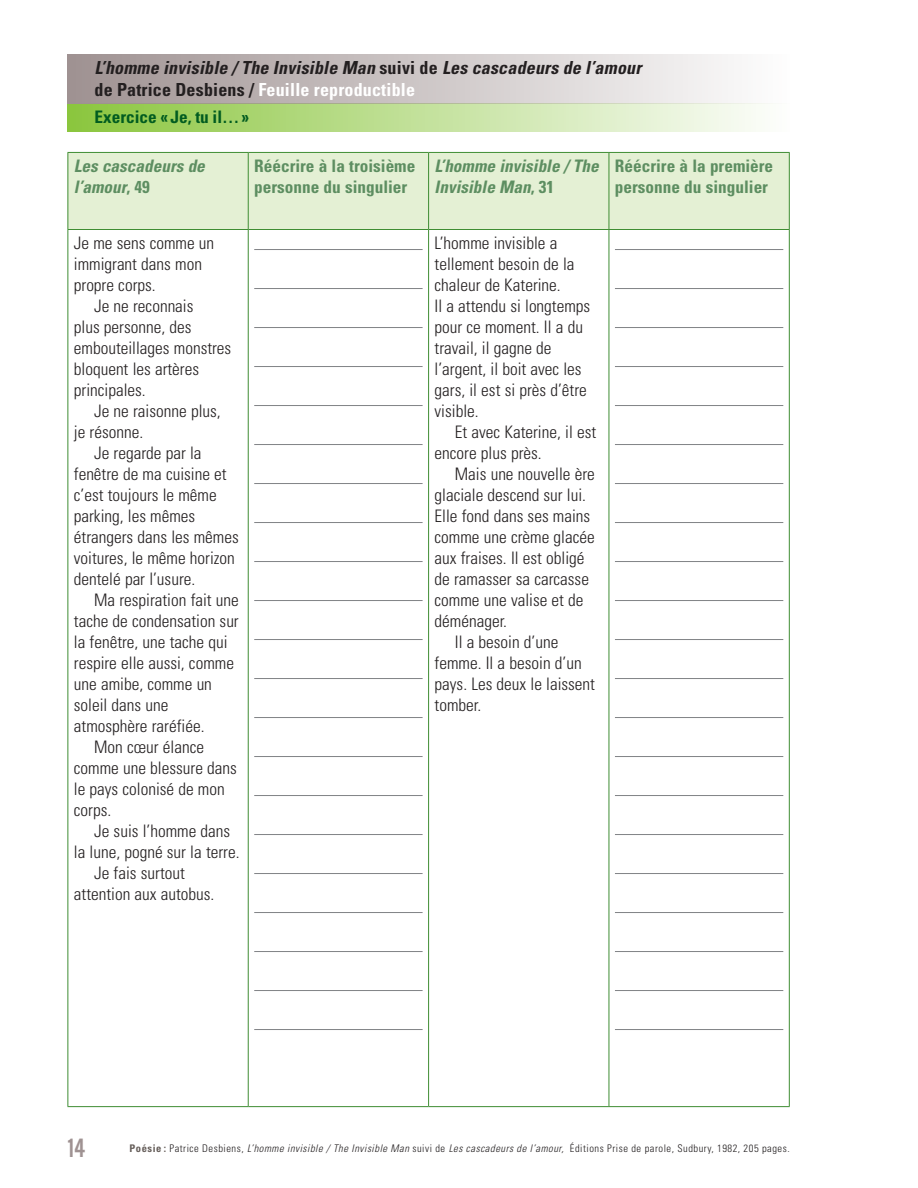
<style>
.page{position:relative;width:918px;height:1188px;background:#fff}
.page>*{position:absolute;margin:0;border:0;box-sizing:border-box;transform-origin:0 0}
.t1{font:21px "Oswald";color:#9f9292}
.t2{font:italic 700 condensed 18px/21.8px "Univers";color:#231f20}
.t3{font:300 condensed 17.25px/21px "Univers";color:#231f20}
.t4{font:700 condensed 17.25px/21px "Univers";color:#5d8e61}
.t5{font:italic 700 condensed 17.25px/21px "Univers";color:#5d8e61}
.t6{font:700 condensed 17.25px "Univers";color:#015c20}
.t7{font:300 condensed 10.5px "Univers";letter-spacing:.05em;color:#231f20}
.s1{font-style:normal}
.s2{font-style:normal;color:#fff}
.s3{font-weight:700;color:#645c58}
.s4{font-style:italic}
</style>
<div class="page">
<div style="left:68px;top:104px;width:722px;height:28px;background:linear-gradient(to right,#8bc63d,#fdfefd)"></div>
<div style="left:68px;top:54px;width:722px;height:50px;background:linear-gradient(to right,#9f9191,#fefefe)"></div>
<div style="left:69px;top:153px;width:720px;height:76px;background:#e4f0d4"></div>
<hr style="left:68px;top:152px;width:180px;height:1px;background:#3f8d33">
<hr style="left:68px;top:153px;width:1px;height:76px;background:#3f8d33">
<hr style="left:248px;top:152px;width:181px;height:1px;background:#3f8d33">
<hr style="left:248px;top:153px;width:1px;height:76px;background:#3f8d33">
<hr style="left:429px;top:152px;width:180px;height:1px;background:#3f8d33">
<hr style="left:428px;top:153px;width:1px;height:76px;background:#3f8d33">
<hr style="left:609px;top:152px;width:181px;height:1px;background:#3f8d33">
<hr style="left:609px;top:153px;width:1px;height:76px;background:#3f8d33">
<hr style="left:789px;top:153px;width:1px;height:76px;background:#3f8d33">
<hr style="left:68px;top:229px;width:180px;height:1px;background:#3f8d33">
<hr style="left:68px;top:230px;width:1px;height:876px;background:#3f8d33">
<hr style="left:248px;top:229px;width:181px;height:1px;background:#3f8d33">
<hr style="left:248px;top:230px;width:1px;height:876px;background:#3f8d33">
<hr style="left:429px;top:229px;width:180px;height:1px;background:#3f8d33">
<hr style="left:428px;top:230px;width:1px;height:876px;background:#3f8d33">
<hr style="left:609px;top:229px;width:181px;height:1px;background:#3f8d33">
<hr style="left:609px;top:230px;width:1px;height:876px;background:#3f8d33">
<hr style="left:789px;top:230px;width:1px;height:876px;background:#3f8d33">
<hr style="left:68px;top:1106px;width:180px;height:1px;background:#3f8d33">
<hr style="left:248px;top:1106px;width:181px;height:1px;background:#3f8d33">
<hr style="left:429px;top:1106px;width:180px;height:1px;background:#3f8d33">
<hr style="left:609px;top:1106px;width:181px;height:1px;background:#3f8d33">
<hr style="left:254px;top:249px;width:169px;height:1px;background:#808285">
<hr style="left:254px;top:288px;width:169px;height:1px;background:#808285">
<hr style="left:254px;top:327px;width:169px;height:1px;background:#808285">
<hr style="left:254px;top:366px;width:169px;height:1px;background:#808285">
<hr style="left:254px;top:405px;width:169px;height:1px;background:#808285">
<hr style="left:254px;top:444px;width:169px;height:1px;background:#808285">
<hr style="left:254px;top:483px;width:169px;height:1px;background:#808285">
<hr style="left:254px;top:522px;width:169px;height:1px;background:#808285">
<hr style="left:254px;top:561px;width:169px;height:1px;background:#808285">
<hr style="left:254px;top:600px;width:169px;height:1px;background:#808285">
<hr style="left:254px;top:639px;width:169px;height:1px;background:#808285">
<hr style="left:254px;top:678px;width:169px;height:1px;background:#808285">
<hr style="left:254px;top:717px;width:169px;height:1px;background:#808285">
<hr style="left:254px;top:756px;width:169px;height:1px;background:#808285">
<hr style="left:254px;top:795px;width:169px;height:1px;background:#808285">
<hr style="left:254px;top:834px;width:169px;height:1px;background:#808285">
<hr style="left:254px;top:873px;width:169px;height:1px;background:#808285">
<hr style="left:254px;top:912px;width:169px;height:1px;background:#808285">
<hr style="left:254px;top:951px;width:169px;height:1px;background:#808285">
<hr style="left:254px;top:990px;width:169px;height:1px;background:#808285">
<hr style="left:254px;top:1029px;width:169px;height:1px;background:#808285">
<hr style="left:615px;top:249px;width:168px;height:1px;background:#808285">
<hr style="left:615px;top:288px;width:168px;height:1px;background:#808285">
<hr style="left:615px;top:327px;width:168px;height:1px;background:#808285">
<hr style="left:615px;top:366px;width:168px;height:1px;background:#808285">
<hr style="left:615px;top:405px;width:168px;height:1px;background:#808285">
<hr style="left:615px;top:444px;width:168px;height:1px;background:#808285">
<hr style="left:615px;top:483px;width:168px;height:1px;background:#808285">
<hr style="left:615px;top:522px;width:168px;height:1px;background:#808285">
<hr style="left:615px;top:561px;width:168px;height:1px;background:#808285">
<hr style="left:615px;top:600px;width:168px;height:1px;background:#808285">
<hr style="left:615px;top:639px;width:168px;height:1px;background:#808285">
<hr style="left:615px;top:678px;width:168px;height:1px;background:#808285">
<hr style="left:615px;top:717px;width:168px;height:1px;background:#808285">
<hr style="left:615px;top:756px;width:168px;height:1px;background:#808285">
<hr style="left:615px;top:795px;width:168px;height:1px;background:#808285">
<hr style="left:615px;top:834px;width:168px;height:1px;background:#808285">
<hr style="left:615px;top:873px;width:168px;height:1px;background:#808285">
<hr style="left:615px;top:912px;width:168px;height:1px;background:#808285">
<hr style="left:615px;top:951px;width:168px;height:1px;background:#808285">
<hr style="left:615px;top:990px;width:168px;height:1px;background:#808285">
<hr style="left:615px;top:1029px;width:168px;height:1px;background:#808285">
<p class="t2" style="left:94px;top:57px;width:553px">L’homme invisible / The Invisible Man <span class="s1">s u i v i d e</span> Les cascadeurs de l’amour <span class="s1">de Patrice Desbiens /</span> <span class="s2">Feuille reproductible</span></p>
<p class="t6" style="left:94px;top:107px;width:156px">Exercice «Je, tu il…»</p>
<p class="t5" style="left:74px;top:155px;width:137px">Les cascadeurs de l’amour<span class="s1">, 4 9</span></p>
<p class="t4" style="left:254px;top:155px;width:163px">Réécrire à la troisième personne du singulier</p>
<p class="t5" style="left:435px;top:155px;width:170px">L’homme invisible / The<br>Invisible Man<span class="s1">, 3 1</span></p>
<p class="t4" style="left:615px;top:155px;width:160px">Réécrire à la première personne du singulier</p>
<p class="t3" style="left:74px;top:233px;width:142px">Je me sens comme un immigrant dans mon propre corps.</p>
<p class="t3" style="left:74px;top:296px;width:159px;text-indent:20px">Je ne reconnais<br>plus personne, des embouteillages monstres bloquent les artères principales.</p>
<p class="t3" style="left:74px;top:401px;width:148px;text-indent:20px">Je ne raisonne plus, je résonne.</p>
<p class="t3" style="left:74px;top:443px;width:166px;text-indent:20px">Je regarde par la fenêtre de ma cuisine et c’est toujours le même parking, les mêmes étrangers dans les mêmes voitures, le même horizon dentelé par l’usure.</p>
<p class="t3" style="left:94px;top:589px;width:146px">Ma respiration fait une</p>
<p class="t3" style="left:74px;top:610px;width:166px">tache de condensation sur</p>
<p class="t3" style="left:74px;top:631px;width:155px">la fenêtre, une tache qui</p>
<p class="t3" style="left:74px;top:652px;width:162px">respire elle aussi, comme</p>
<p class="t3" style="left:74px;top:673px;width:140px">une amibe, comme un</p>
<p class="t3" style="left:74px;top:694px;width:96px">soleil dans une</p>
<p class="t3" style="left:74px;top:715px;width:132px">atmosphère raréfiée.</p>
<p class="t3" style="left:94px;top:736px;width:111px">Mon cœur élance</p>
<p class="t3" style="left:74px;top:757px;width:165px">comme une blessure dans</p>
<p class="t3" style="left:74px;top:778px;width:152px">le pays colonisé de mon</p>
<p class="t3" style="left:74px;top:799px;width:39px">corps.</p>
<p class="t3" style="left:94px;top:820px;width:138px">Je suis l’homme dans</p>
<p class="t3" style="left:74px;top:841px;width:167px">la lune, pogné sur la terre.</p>
<p class="t3" style="left:94px;top:862px;width:92px">Je fais surtout</p>
<p class="t3" style="left:74px;top:883px;width:142px">attention aux autobus.</p>
<p class="t3" style="left:435px;top:233px;width:157px">L’homme invisible a tellement besoin de la chaleur de Katerine.<br>Il a attendu si longtemps pour ce moment. Il a du travail, il gagne de l’argent, il boit avec les gars, il est si près d’être visible.</p>
<p class="t3" style="left:435px;top:422px;width:163px;text-indent:20px">Et avec Katerine, il est encore plus près.</p>
<p class="t3" style="left:455px;top:464px;width:142px">Mais une nouvelle ère</p>
<p class="t3" style="left:435px;top:485px;width:153px">glaciale descend sur lui.</p>
<p class="t3" style="left:435px;top:506px;width:157px">Elle fond dans ses mains</p>
<p class="t3" style="left:435px;top:527px;width:162px">comme une crème glacée</p>
<p class="t3" style="left:435px;top:548px;width:151px">aux fraises. Il est obligé</p>
<p class="t3" style="left:435px;top:568px;width:156px">de ramasser sa carcasse</p>
<p class="t3" style="left:435px;top:589px;width:151px">comme une valise et de</p>
<p class="t3" style="left:435px;top:610px;width:74px">déménager.</p>
<p class="t3" style="left:455px;top:631px;width:105px">Il a besoin d’une</p>
<p class="t3" style="left:435px;top:652px;width:149px">femme. Il a besoin d’un</p>
<p class="t3" style="left:435px;top:673px;width:162px">pays. Les deux le laissent</p>
<p class="t3" style="left:435px;top:694px;width:48px">tomber.</p>
<p class="t1" style="left:68px;top:1132px;width:19px">14</p>
<p class="t7" style="left:130px;top:1142px;width:662px"><span class="s3">Poésie :</span> Patrice Desbiens, <span class="s4">L’homme invisible / The Invisible Man</span> suivi de <span class="s4">Les cascadeurs de l’amour,</span> Éditions Prise de parole, Sudbury, 1982, 205 pages.</p>
</div>
